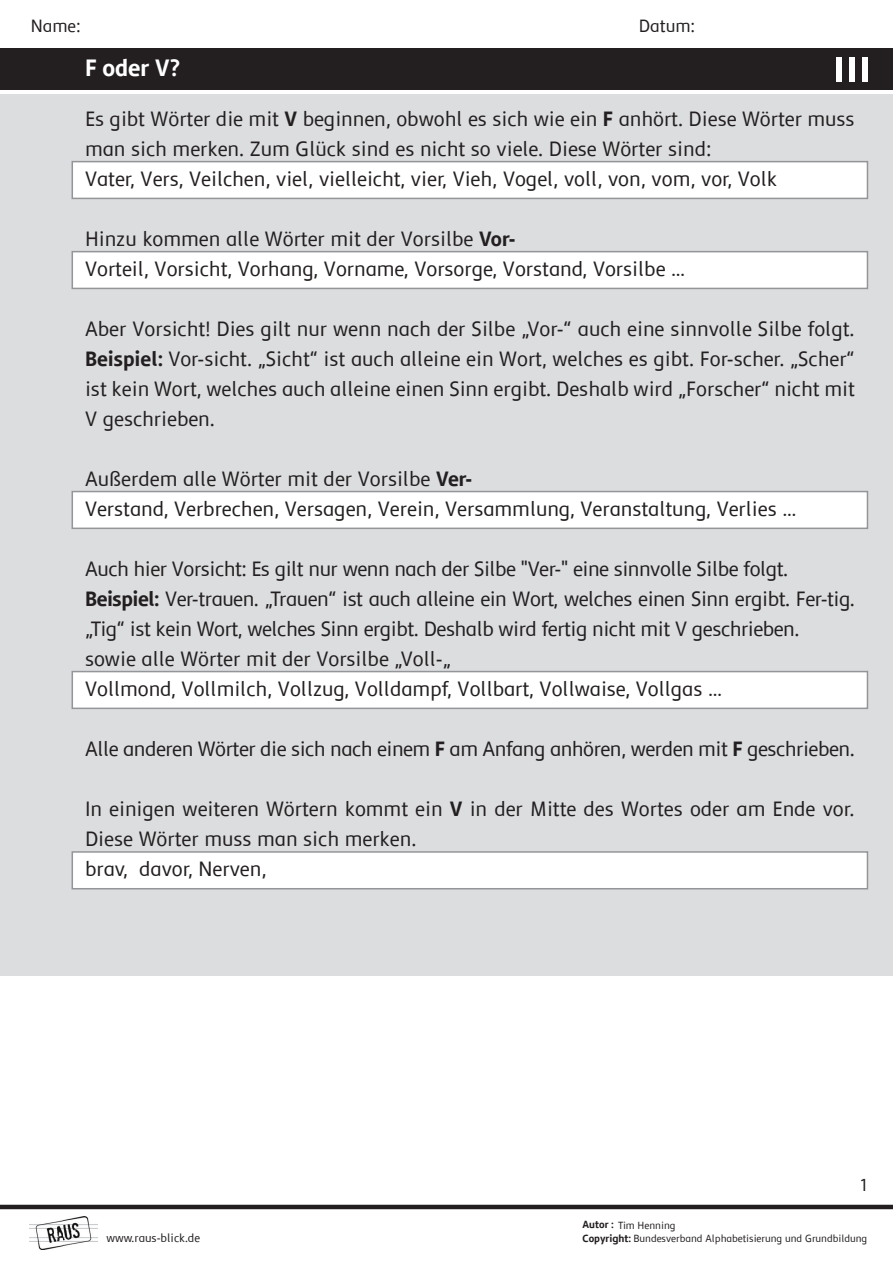
<style>
.page{position:relative;width:893px;height:1263px;background:#fff}
.page>*{position:absolute;margin:0;border:0;box-sizing:border-box;transform-origin:0 0}
.t1{font:700 24px "Semikolon Plus";color:#fff}
.t2{font:21px/30px "Semikolon Plus";color:#231f20}
.t3{font:21px/30px "Semikolon Plus";letter-spacing:-.02em;color:#231f20}
.t4{font:18px "Semikolon Plus";color:#231f20}
.t5{font:12px "Semikolon Plus";color:#231f20}
.t6{font:10.5px "Semikolon Plus";color:#231f20}
.s1{font-weight:700}
</style>
<div class="page">
<img style="left:30px;top:1216px;width:67px;height:33px">
<hr style="left:0;top:1205px;width:893px;height:4px;background:#231f20">
<div style="left:0;top:48px;width:893px;height:41px;background:#231f20"></div>
<div style="left:0;top:95px;width:893px;height:881px;background:#dcdddf"></div>
<div style="left:72px;top:251px;width:796px;height:38px;background:#fff;border:2px solid #939598"></div>
<div style="left:72px;top:491px;width:796px;height:38px;background:#fff;border:2px solid #939598"></div>
<div style="left:72px;top:671px;width:796px;height:38px;background:#fff;border:2px solid #939598"></div>
<div style="left:72px;top:851px;width:796px;height:38px;background:#fff;border:2px solid #939598"></div>
<div style="left:72px;top:161px;width:796px;height:38px;background:#fff;border:2px solid #939598"></div>
<div style="left:862px;top:57px;width:5px;height:25px;background:#fff"></div>
<div style="left:850px;top:57px;width:5px;height:25px;background:#fff"></div>
<div style="left:837px;top:57px;width:5px;height:25px;background:#fff"></div>
<p class="t4" style="left:31px;top:16px;width:51px">Name:</p>
<p class="t4" style="left:639px;top:16px;width:57px">Datum:</p>
<p class="t1" style="left:85px;top:55px;width:97px">F oder V?</p>
<p class="t2" style="left:85px;top:104px;width:771px">Es gibt Wörter die mit <span class="s1">V</span> beginnen, obwohl es sich wie ein <span class="s1">F</span> anhört. Diese Wörter muss man sich merken. Zum Glück sind es nicht so viele. Diese Wörter sind:<br>Vater, Vers, Veilchen, viel, vielleicht, vier, Vieh, Vogel, voll, von, vom, vor, Volk</p>
<p class="t2" style="left:85px;top:224px;width:602px">Hinzu kommen alle Wörter mit der Vorsilbe <span class="s1">Vor-<br></span>Vorteil, Vorsicht, Vorhang, Vorname, Vorsorge, Vorstand, Vorsilbe …</p>
<p class="t2" style="left:85px;top:314px;width:771px;text-align:justify">Aber Vorsicht! Dies gilt nur wenn nach der Silbe „Vor-“ auch eine sinnvolle Silbe folgt.<br><span class="s1">Beispiel:</span> Vor-sicht. „Sicht“ ist auch alleine ein Wort, welches es gibt. For-scher. „Scher“ ist kein Wort, welches auch alleine einen Sinn ergibt. Deshalb wird „Forscher“ nicht mit V geschrieben.</p>
<p class="t2" style="left:85px;top:464px;width:713px">Außerdem alle Wörter mit der Vorsilbe <span class="s1">Ver-<br></span>Verstand, Verbrechen, Versagen, Verein, Versammlung, Veranstaltung, Verlies …</p>
<p class="t3" style="left:85px;top:554px;width:771px">Auch hier Vorsicht: Es gilt nur wenn nach der Silbe "Ver-" eine sinnvolle Silbe folgt.<br><span class="s1">Beispiel:</span> Ver-trauen. „Trauen“ ist auch alleine ein Wort, welches einen Sinn ergibt. Fer-tig. „Tig“ ist kein Wort, welches Sinn ergibt. Deshalb wird fertig nicht mit V geschrieben. sowie alle Wörter mit der Vorsilbe „Voll-„<br>Vollmond, Vollmilch, Vollzug, Volldampf, Vollbart, Vollwaise, Vollgas …</p>
<p class="t3" style="left:85px;top:734px;width:771px">Alle anderen Wörter die sich nach einem <span class="s1">F</span> am Anfang anhören, werden mit <span class="s1">F</span> geschrieben.</p>
<p class="t2" style="left:85px;top:794px;width:771px">In einigen weiteren Wörtern kommt ein <span class="s1">V</span> in der Mitte des Wortes oder am Ende vor.<br>Diese Wörter muss man sich merken.<br>brav, davor, Nerven,</p>
<p class="t6" style="left:583px;top:1219px;width:94px"><span class="s1">Autor :</span> Tim Henning</p>
<p class="t4" style="left:860px;top:1175px;width:9px">1</p>
<p class="t5" style="left:107px;top:1231px;width:95px">www.raus-blick.de</p>
<p class="t6" style="left:583px;top:1232px;width:286px"><span class="s1">Copyright:</span> Bundesverband Alphabetisierung und Grundbildung</p>
</div>
